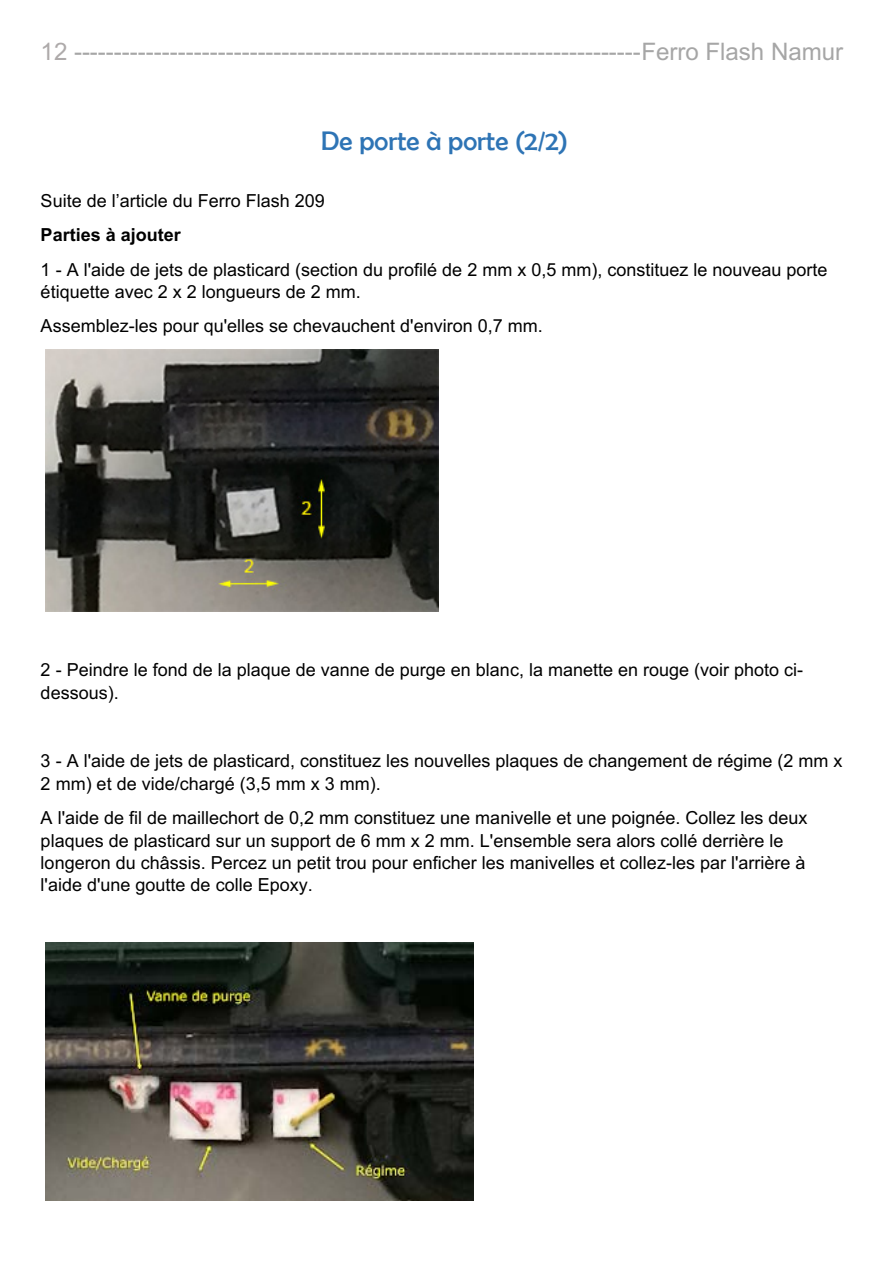
<style>
.page{position:relative;width:893px;height:1263px;background:#fff}
.page>*{position:absolute;margin:0;border:0;box-sizing:border-box;transform-origin:0 0}
.t1{font:27px "Berlin Sans FB";color:#2e74b5}
.t2{font:24.15px "Arial";color:#a6a6a6}
.t3{font:18px/22.4px "Arial";color:#000}
.s1{color:#aeaaaa}
.s2{font-weight:700}
</style>
<div class="page">
<img style="left:46px;top:350px;width:393px;height:261px">
<img style="left:46px;top:943px;width:427px;height:258px">
<p class="t2" style="left:41px;top:35px;width:804px"><span class="s1">12</span> -----------------------------------------------------------------------Ferro Flash Namur</p>
<p class="t1" style="left:321px;top:126px;width:248px">De porte à porte (2/2)</p>
<p class="t3" style="left:41px;top:184px;width:788px;line-height:34.2px">Suite de l’article du Ferro Flash 209<br><span class="s2">Parties à ajouter<br></span>1 - A l'aide de jets de plasticard (section du profilé de 2 mm x 0,5 mm), constituez le nouveau porte</p>
<p class="t3" style="left:41px;top:275px;width:504px;line-height:34.2px">étiquette avec 2 x 2 longueurs de 2 mm.<br>Assemblez-les pour qu'elles se chevauchent d'environ 0,7 mm.</p>
<p class="t3" style="left:41px;top:659px;width:764px">2 - Peindre le fond de la plaque de vanne de purge en blanc, la manette en rouge (voir photo ci&shy;dessous).</p>
<p class="t3" style="left:41px;top:750px;width:803px">3 - A l'aide de jets de plasticard, constituez les nouvelles plaques de changement de régime (2 mm x<br>2 mm) et de vide/chargé (3,5 mm x 3 mm).</p>
<p class="t3" style="left:41px;top:807px;width:768px">A l'aide de fil de maillechort de 0,2 mm constituez une manivelle et une poignée. Collez les deux plaques de plasticard sur un support de 6 mm x 2 mm. L'ensemble sera alors collé derrière le longeron du châssis. Percez un petit trou pour enficher les manivelles et collez-les par l'arrière à l'aide d'une goutte de colle Epoxy.</p>
</div>
